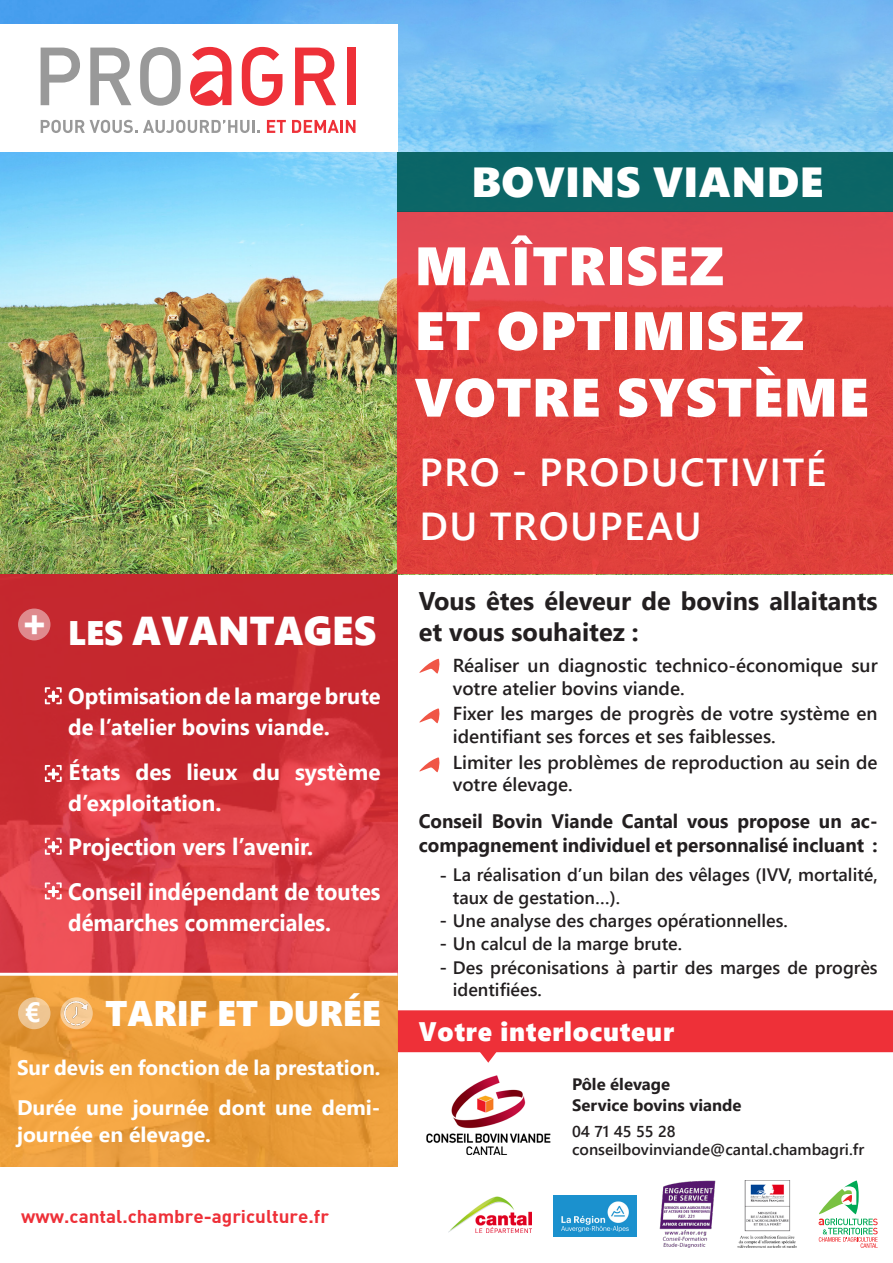
<style>
.page{position:relative;width:893px;height:1263px;background:#fff}
.page>*{position:absolute;margin:0;border:0;box-sizing:border-box;transform-origin:0 0}
.t1{font:54px/65.7px "Segoe UI Black";letter-spacing:.01em;color:#fff}
.t2{font:42px "Segoe UI Black";letter-spacing:.01em;color:#fff}
.t3{font:40.2px "Segoe UI Black";color:#fff}
.t4{font:600 39px "Segoe UI";letter-spacing:.035em;color:#fff}
.t5{font:39px "Segoe UI Black";color:#fff}
.t6{font:35.55px "Segoe UI Black";color:#fff}
.t7{font:700 27.9px "Segoe UI";color:#fff}
.t8{font:26.85px "Segoe UI Black";letter-spacing:.03em;color:#fff;scale:.95 1}
.t9{font:700 25.5px/30.6px "Segoe UI";color:#231f20}
.t10{font:700 23.7px/31.5px "Segoe UI";color:#fff;scale:.92 1}
.t11{font:700 23.7px "Segoe UI";color:#fff;scale:.95 1}
.t12{font:700 22.5px/31.5px "Segoe UI";color:#fff}
.t13{font:700 21px/27px "Segoe UI";color:#fff}
.t14{font:700 19.5px/23.4px "Segoe UI";color:#231f20}
.t15{font:600 18.75px/22.5px "Segoe UI";color:#231f20}
.t16{font:18.15px "DIN Bold";color:#ee3038;scale:1.04 1}
.t17{font:600 18px/22.5px "Segoe UI";color:#231f20}
.t18{font:700 16.5px "Segoe UI";color:#231f20}
.t19{font:600 15.75px "Segoe UI";color:#231f20}
.s1{font-size:34.05px}
.s2{font-size:19.5px}
</style>
<div class="page">
<img style="left:0;top:0;width:893px;height:574px">
<div style="left:398px;top:211px;width:495px;height:363px;background:linear-gradient(to bottom,#e6474e,#de3d34)"></div>
<div style="left:0;top:25px;width:398px;height:127px;background:#fff"></div>
<div style="left:398px;top:152px;width:495px;height:59px;background:#0c6666"></div>
<svg style="left:0;top:574px;width:398px;height:399px;background:#d1343b"></svg>
<div style="left:18px;top:608px;width:32px;height:32px;background:#df8a8e;border-radius:50%"></div>
<svg style="left:45px;top:687px;width:17px;height:17px"></svg>
<svg style="left:45px;top:765px;width:17px;height:17px"></svg>
<svg style="left:45px;top:838px;width:17px;height:17px"></svg>
<svg style="left:45px;top:882px;width:17px;height:17px"></svg>
<svg style="left:0;top:976px;width:398px;height:191px;background:#eb9d3b"></svg>
<svg style="left:60px;top:997px;width:33px;height:32px"></svg>
<img style="left:62px;top:1000px;width:27px;height:26px">
<div style="left:18px;top:997px;width:32px;height:32px;background:#eec592;border-radius:50%"></div>
<svg style="left:419px;top:708px;width:21px;height:15px"></svg>
<svg style="left:419px;top:658px;width:21px;height:16px"></svg>
<svg style="left:242px;top:47px;width:40px;height:59px"></svg>
<svg style="left:41px;top:120px;width:96px;height:13px"></svg>
<svg style="left:143px;top:120px;width:117px;height:13px"></svg>
<svg style="left:267px;top:120px;width:19px;height:13px"></svg>
<svg style="left:292px;top:120px;width:63px;height:13px"></svg>
<svg style="left:41px;top:48px;width:39px;height:57px"></svg>
<svg style="left:90px;top:48px;width:41px;height:57px"></svg>
<svg style="left:140px;top:47px;width:41px;height:59px"></svg>
<svg style="left:295px;top:48px;width:41px;height:57px"></svg>
<div style="left:347px;top:48px;width:8px;height:57px;background:#ee3038"></div>
<svg style="left:190px;top:47px;width:41px;height:59px"></svg>
<svg style="left:398px;top:1010px;width:495px;height:53px"></svg>
<img style="left:426px;top:1075px;width:125px;height:80px">
<svg style="left:819px;top:1180px;width:59px;height:68px"></svg>
<img style="left:737px;top:1180px;width:59px;height:68px">
<img style="left:659px;top:1180px;width:56px;height:68px">
<img style="left:448px;top:1196px;width:83px;height:36px">
<img style="left:554px;top:1196px;width:83px;height:41px">
<svg style="left:419px;top:757px;width:21px;height:15px"></svg>
<p class="t5" style="left:20px;top:593px;width:30px">+</p>
<p class="t3" style="left:68px;top:602px;width:309px"><span class="s1">LES</span> AVANTAGES</p>
<p class="t12" style="left:68px;top:678px;width:314px">Optimisation de la marge brute de l’atelier bovins viande.</p>
<p class="t12" style="left:68px;top:754px;width:314px">États des lieux du système d’exploitation.</p>
<p class="t11" style="left:68px;top:824px;width:260px">Projection vers l’avenir.</p>
<p class="t10" style="left:68px;top:873px;width:341px">Conseil indépendant de toutes démarches commerciales.</p>
<p class="t6" style="left:106px;top:988px;width:277px">TARIF ET DURÉE</p>
<p class="t13" style="left:17px;top:1052px;width:365px">Sur devis en fonction de la prestation.</p>
<p class="t13" style="left:17px;top:1092px;width:365px">Durée une journée dont une demi&shy;journée en élevage.</p>
<p class="t7" style="left:25px;top:985px;width:18px">€</p>
<p class="t16" style="left:21px;top:1204px;width:297px">www.cantal.chambre-agriculture.fr</p>
<p class="t2" style="left:471px;top:152px;width:353px">BOVINS VIANDE</p>
<p class="t1" style="left:415px;top:230px;width:456px">MAÎTRISEZ<br>ET OPTIMISEZ<br>VOTRE SYSTÈME</p>
<p class="t4" style="left:419px;top:435px;width:408px">PRO - PRODUCTIVITÉ</p>
<p class="t4" style="left:419px;top:489px;width:284px">DU TROUPEAU</p>
<p class="t9" style="left:419px;top:584px;width:460px">Vous êtes éleveur de bovins allaitants et vous souhaitez :</p>
<p class="t15" style="left:453px;top:653px;width:426px">Réaliser un diagnostic technico-économique sur votre atelier bovins viande.</p>
<p class="t15" style="left:453px;top:701px;width:426px">Fixer les marges de progrès de votre système en identifiant ses forces et ses faiblesses.</p>
<p class="t15" style="left:453px;top:749px;width:426px">Limiter les problèmes de reproduction au sein de votre élevage.</p>
<p class="t14" style="left:419px;top:808px;width:460px">Conseil Bovin Viande Cantal vous propose un ac&shy;compagnement individuel et personnalisé incluant :</p>
<p class="t17" style="left:453px;top:862px;width:426px;text-indent:-14px"><span class="s2">-</span> La réalisation d’un bilan des vêlages (IVV, mortalité, taux de gestation…).</p>
<p class="t17" style="left:439px;top:908px;width:350px"><span class="s2">-</span> Une analyse des charges opérationnelles.</p>
<p class="t17" style="left:439px;top:931px;width:244px"><span class="s2">-</span> Un calcul de la marge brute.</p>
<p class="t17" style="left:453px;top:954px;width:426px;text-indent:-14px"><span class="s2">-</span> Des préconisations à partir des marges de progrès identifiées.</p>
<p class="t8" style="left:419px;top:1011px;width:270px">Votre interlocuteur</p>
<p class="t18" style="left:572px;top:1068px;width:100px">Pôle élevage</p>
<p class="t18" style="left:572px;top:1089px;width:171px">Service bovins viande</p>
<p class="t19" style="left:572px;top:1116px;width:105px">04 71 45 55 28</p>
<p class="t19" style="left:572px;top:1134px;width:294px">conseilbovinviande@cantal.chambagri.fr</p>
</div>
